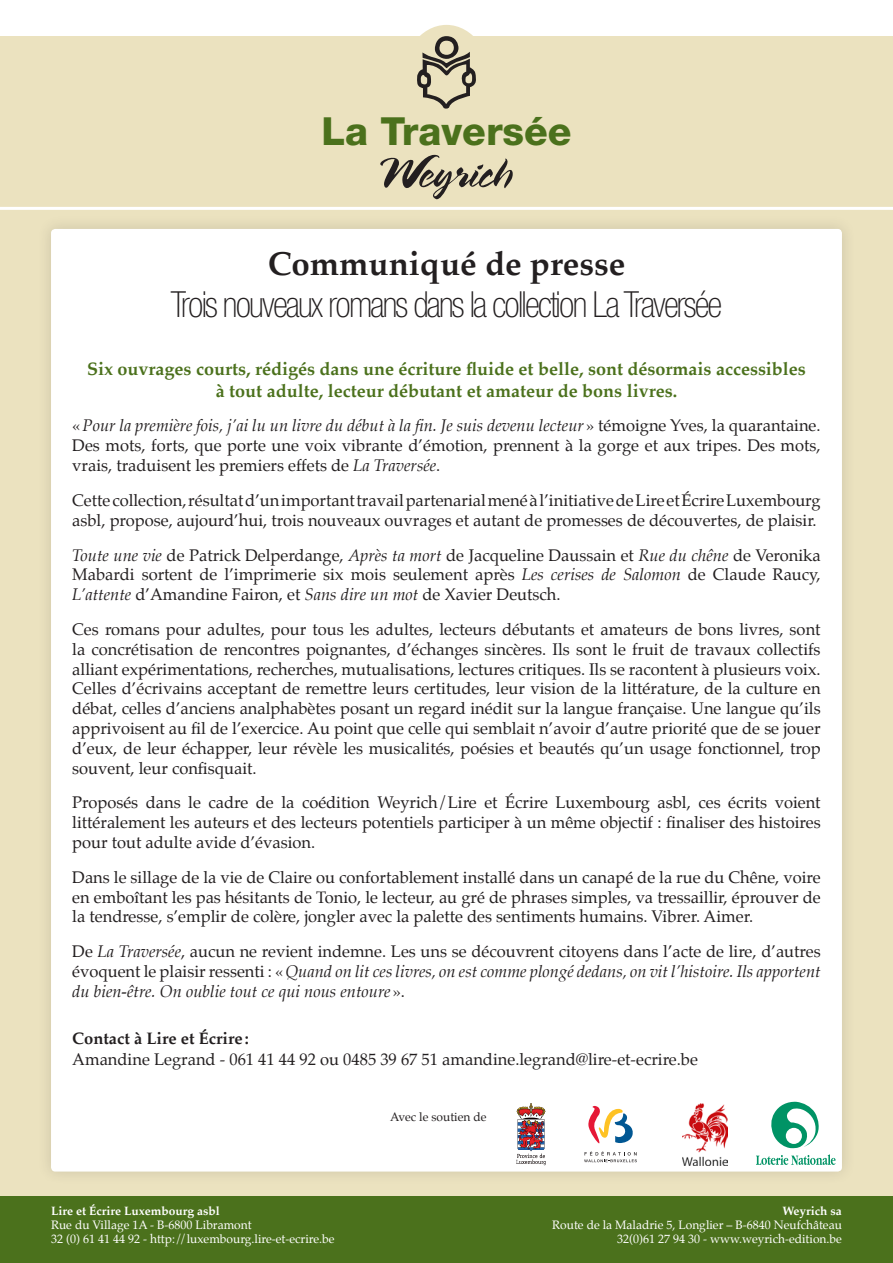
<style>
.page{position:relative;width:893px;height:1263px;background:#fff}
.page>*{position:absolute;margin:0;border:0;box-sizing:border-box;transform-origin:0 0}
.t1{font:800 38.7px "Helvetica Neue";color:#4b711c}
.t2{font:100 condensed 36px "Helvetica Neue";letter-spacing:-.05em;color:#231f20}
.t3{font:700 33px "Palatino";color:#231f20}
.t4{font:700 18px/21.6px "Palatino";color:#4b711c;text-align:center}
.t5{font:16.5px/19.8px "Palatino";color:#231f20;text-align:justify}
.t6{font:italic 16.5px/19.8px "Palatino";color:#231f20;text-align:justify}
.t7{font:700 16.5px "Palatino";color:#231f20}
.body_texte{font:12px "Palatino";color:#fff}
.body_texte-2{font:700 12px "Palatino";color:#fff}
.t8{font:12px "Palatino";color:#231f20}
.s1{font-style:italic}
.s2{font-style:normal}
</style>
<div class="page">
<div style="left:0;top:36px;width:893px;height:1181px;background:#ebe2bf"></div>
<div style="left:0;top:1196px;width:893px;height:67px;background:#4b711c"></div>
<div style="left:399px;top:25px;width:95px;height:126px;background:#ebe2bf;border-radius:50%"></div>
<hr style="left:0;top:207px;width:893px;height:3px;background:#fff">
<div style="left:37px;top:215px;width:819px;height:971px;background:#e5dcba"></div>
<div style="left:51px;top:229px;width:791px;height:942px;background:#fff;border-radius:4px"></div>
<img style="left:682px;top:1103px;width:45px;height:62px">
<svg style="left:756px;top:1154px;width:80px;height:11px"></svg>
<svg style="left:771px;top:1102px;width:48px;height:46px"></svg>
<svg style="left:516px;top:1103px;width:30px;height:62px"></svg>
<svg style="left:584px;top:1151px;width:53px;height:11px"></svg>
<svg style="left:588px;top:1105px;width:45px;height:39px"></svg>
<svg style="left:380px;top:154px;width:133px;height:46px"></svg>
<svg style="left:417px;top:36px;width:59px;height:73px"></svg>
<p class="t1" style="left:322px;top:108px;width:251px">La Traversée</p>
<p class="t3" style="left:268px;top:235px;width:359px">Communiqué de presse</p>
<p class="t2" style="left:171px;top:284px;width:553px">Trois nouveaux romans dans la collection La Traversée</p>
<p class="t4" style="left:87px;top:358px;width:720px">Six ouvrages courts, rédigés dans une écriture fluide et belle, sont désormais accessibles à tout adulte, lecteur débutant et amateur de bons livres.</p>
<p class="t5" style="left:72px;top:416px;width:750px">«<span class="s1">Pour la première fois, j’ai lu un livre du début à la fin. Je suis devenu lecteur</span> » témoigne Yves, la quarantaine.<br>Des mots, forts, que porte une voix vibrante d’émotion, prennent à la gorge et aux tripes. Des mots, vrais, traduisent les premiers effets de <span class="s1">La Traversée</span>.</p>
<p class="t5" style="left:72px;top:490px;width:750px">Cette collection, résultat d’un important travail partenarial mené à l’initiative de Lire et Écrire Luxembourg asbl, propose, aujourd’hui, trois nouveaux ouvrages et autant de promesses de découvertes, de plaisir.</p>
<p class="t5" style="left:72px;top:545px;width:750px"><span class="s1">Toute une vie</span> de Patrick Delperdange, <span class="s1">Après ta mort</span> de Jacqueline Daussain et <span class="s1">Rue du chêne</span> de Veronika Mabardi sortent de l’imprimerie six mois seulement après <span class="s1">Les cerises de Salomon</span> de Claude Raucy, <span class="s1">L’attente</span> d’Amandine Fairon, et <span class="s1">Sans dire un mot</span> de Xavier Deutsch.</p>
<p class="t5" style="left:72px;top:619px;width:750px">Ces romans pour adultes, pour tous les adultes, lecteurs débutants et amateurs de bons livres, sont la concrétisation de rencontres poignantes, d’échanges sincères. Ils sont le fruit de travaux collectifs alliant expérimentations, recherches, mutualisations, lectures critiques. Ils se racontent à plusieurs voix.<br>Celles d’écrivains acceptant de remettre leurs certitudes, leur vision de la littérature, de la culture en débat, celles d’anciens analphabètes posant un regard inédit sur la langue française. Une langue qu’ils apprivoisent au fil de l’exercice. Au point que celle qui semblait n’avoir d’autre priorité que de se jouer d’eux, de leur échapper, leur révèle les musicalités, poésies et beautés qu’un usage fonctionnel, trop souvent, leur confisquait.</p>
<p class="t5" style="left:72px;top:793px;width:750px">Proposés dans le cadre de la coédition Weyrich/Lire et Écrire Luxembourg asbl, ces écrits voient littéralement les auteurs et des lecteurs potentiels participer à un même objectif : finaliser des histoires pour tout adulte avide d’évasion.</p>
<p class="t5" style="left:72px;top:867px;width:750px">Dans le sillage de la vie de Claire ou confortablement installé dans un canapé de la rue du Chêne, voire en emboîtant les pas hésitants de Tonio, le lecteur, au gré de phrases simples, va tressaillir, éprouver de la tendresse, s’emplir de colère, jongler avec la palette des sentiments humains. Vibrer. Aimer.</p>
<p class="t6" style="left:72px;top:942px;width:750px"><span class="s2">De</span> La Traversée<span class="s2">, aucun ne revient indemne. Les uns se découvrent citoyens dans l’acte de lire, d’autres évoquent le plaisir ressenti : «</span>Quand on lit ces livres, on est comme plongé dedans, on vit l’histoire. Ils apportent du bien-être. On oublie tout ce qui nous entoure <span class="s2">».</span></p>
<p class="t7" style="left:72px;top:1024px;width:178px">Contact à Lire et Écrire :</p>
<p class="t5" style="left:72px;top:1050px;width:627px">Amandine Legrand - 061 41 44 92 ou 0485 39 67 51 amandine.legrand@lire-et-ecrire.be</p>
<p class="body_texte-2" style="left:51px;top:1200px;width:170px">Lire et Écrire Luxembourg asbl</p>
<p class="body_texte" style="left:51px;top:1215px;width:202px">Rue du Village 1A - B-6800 Libramont</p>
<p class="body_texte" style="left:51px;top:1229px;width:285px">32 (0) 61 41 44 92 - http://luxembourg.lire-et-ecrire.be</p>
<p class="t8" style="left:390px;top:1107px;width:98px">Avec le soutien de</p>
<p class="body_texte-2" style="left:782px;top:1200px;width:61px">Weyrich sa</p>
<p class="body_texte" style="left:552px;top:1215px;width:291px">Route de la Maladrie 5, Longlier – B-6840 Neufchâteau</p>
<p class="body_texte" style="left:617px;top:1229px;width:226px">32(0)61 27 94 30 - www.weyrich-edition.be</p>
</div>
